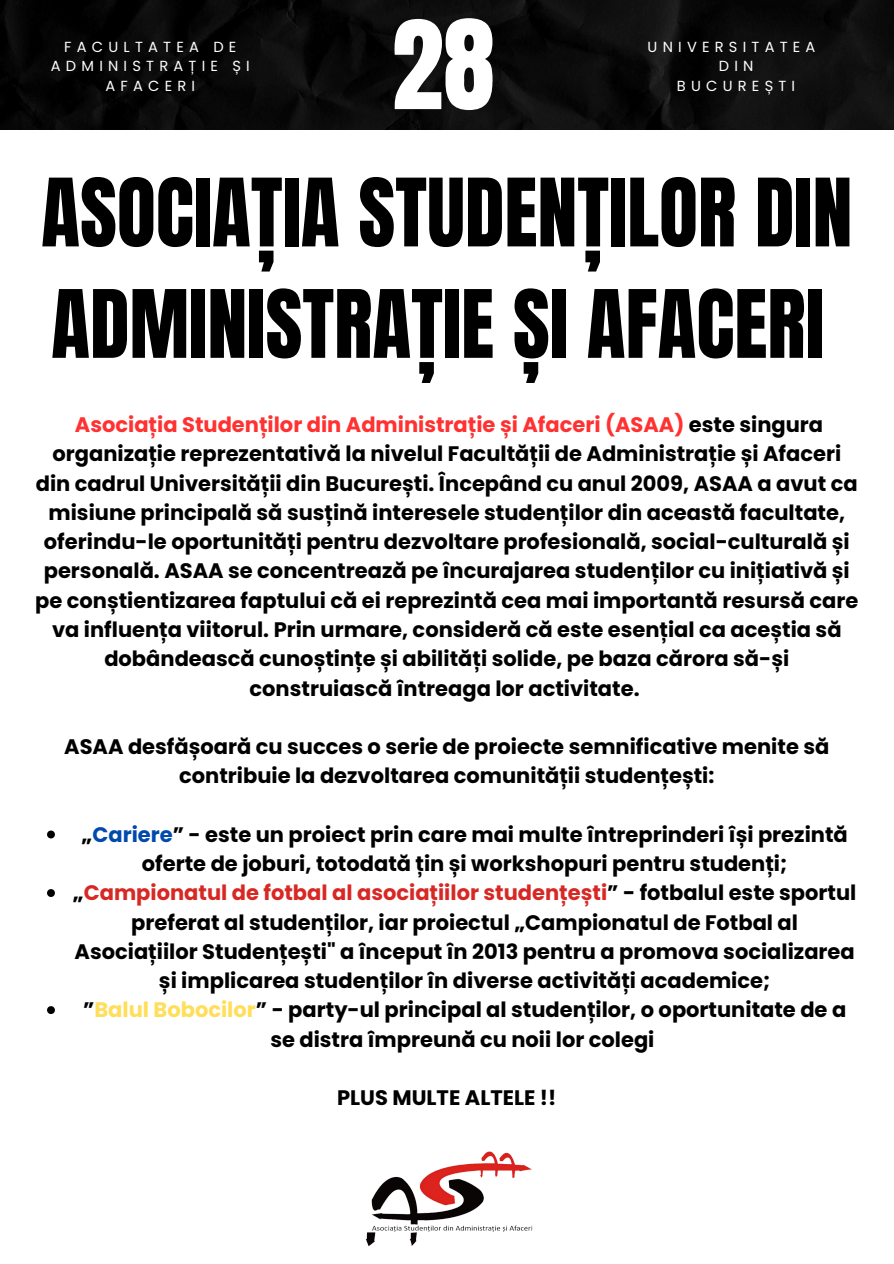
<style>
.page{position:relative;width:894px;height:1264px;background:#fff}
.page>*{position:absolute;margin:0;border:0;box-sizing:border-box;transform-origin:0 0}
.t1{font:104.4px "Anton";color:#fff}
.t2{font:80.1px/111.3px "Anton";color:#000}
.t3{font:700 21px/29.2px "Poppins";color:#000;text-align:center}
.t4{font:14.55px/19.6px "Poppins";letter-spacing:.355em;color:#fefefe;text-align:center}
.t5{font:14.55px "Poppins";letter-spacing:.355em;color:#fff}
.s1{color:#ff3131}
.s2{color:#004aad}
.s3{color:#d82824}
.s4{color:#ffde59}
</style>
<div class="page">
<img style="left:0;top:0;width:892px;height:129px">
<img style="left:365px;top:1151px;width:168px;height:96px">
<svg style="left:47px;top:830px;width:8px;height:8px"></svg>
<svg style="left:47px;top:889px;width:8px;height:8px"></svg>
<svg style="left:47px;top:1006px;width:8px;height:8px"></svg>
<p class="t1" style="left:391px;top:-10px;width:105px">28</p>
<p class="t4" style="left:51px;top:37px;width:200px">FACULTATEA DE<br>ADMINISTRAȚIE ȘI<br>AFACERI</p>
<p class="t5" style="left:647px;top:36px;width:169px">UNIVERSITATEA</p>
<p class="t5" style="left:718px;top:56px;width:36px">DIN</p>
<p class="t5" style="left:676px;top:76px;width:120px">BUCUREȘTI</p>
<h2 class="t2" style="left:41px;top:158px;width:812px">ASOCIAȚIA STUDENȚILOR DIN<br>ADMINISTRAȚIE ȘI AFACERI</h2>
<h3 class="t3" style="left:35px;top:410px;width:824px"><span class="s1">Asociația Studenților din Administrație și Afaceri (ASAA)</span> este singura organizație reprezentativă la nivelul Facultății de Administrație și Afaceri din cadrul Universității din București. Începând cu anul 2009, ASAA a avut ca misiune principală să susțină interesele studenților din această facultate, oferindu-le oportunități pentru dezvoltare profesională, social-culturală și personală. ASAA se concentrează pe încurajarea studenților cu inițiativă și pe conștientizarea faptului că ei reprezintă cea mai importantă resursă care va influența viitorul. Prin urmare, consideră că este esențial ca aceștia să dobândească cunoștințe și abilități solide, pe baza cărora să-și construiască întreaga lor activitate.</h3>
<h3 class="t3" style="left:64px;top:732px;width:766px">ASAA desfășoară cu succes o serie de proiecte semnificative menite să contribuie la dezvoltarea comunității studențești:</h3>
<p class="t3" style="left:81px;top:819px;width:767px">„<span class="s2">Cariere</span>” - este un proiect prin care mai multe întreprinderi își prezintă oferte de joburi, totodată țin și workshopuri pentru studenți;</p>
<p class="t3" style="left:73px;top:878px;width:785px">„<span class="s3">Campionatul de fotbal al asociațiilor studențești</span>” - fotbalul este sportul preferat al studenților, iar proiectul „Campionatul de Fotbal al Asociațiilor Studențești" a început în 2013 pentru a promova socializarea și implicarea studenților în diverse activități academice;</p>
<p class="t3" style="left:83px;top:995px;width:764px">”<span class="s4">Balul Bobocilor</span>” - party-ul principal al studenților, o oportunitate de a se distra împreună cu noii lor colegi</p>
<h2 class="t3" style="left:337px;top:1083px;width:221px">PLUS MULTE ALTELE !!</h2>
</div>
